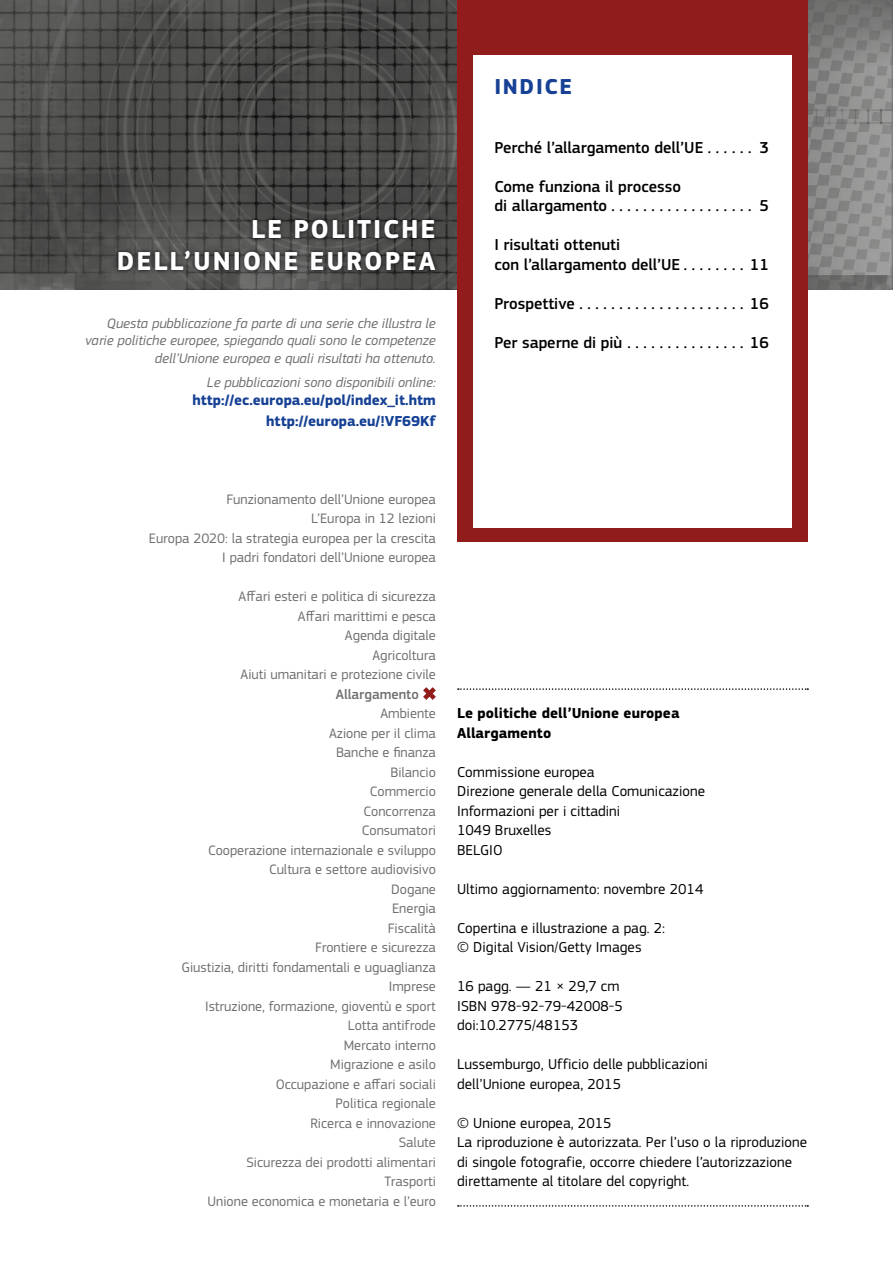
<style>
.page{position:relative;width:893px;height:1263px;background:#fff}
.page>*{position:absolute;margin:0;border:0;box-sizing:border-box;transform-origin:0 0}
.p2_Heading01_FR{font:700 27px/31.5px "EC Square Sans Pro";letter-spacing:.07em;color:#fff;text-align:right}
.p2_Heading03_content{font:700 22.5px "EC Square Sans Pro";letter-spacing:.07em;color:#164194}
.Toc1{font:500 16.5px/19.5px "EC Square Sans Pro";color:#000}
.p2_infonext{font:15px/19.5px "EC Square Sans Pro";letter-spacing:.005em;color:#000}
.p2_infolast{font:15px/19.5px "EC Square Sans Pro";letter-spacing:.005em;color:#000}
.p2_h2{font:700 15px "EC Square Sans Pro";color:#164194}
.p2_infofirst{font:700 15px/19.5px "EC Square Sans Pro";letter-spacing:.005em;color:#000}
.p2_list{font:14.25px "EC Square Sans Pro";color:#706f6f}
.p2_h2-2{font:italic 14.25px/17.1px "EC Square Sans Pro";color:#706f6f;text-align:right}
.p2_list-2{font:500 14.25px "EC Square Sans Pro";color:#706f6f}
</style>
<div class="page">
<img style="left:0;top:0;width:893px;height:289px">
<div style="left:457px;top:0;width:351px;height:541px;background:#901c1c"></div>
<div style="left:473px;top:55px;width:319px;height:472px;background:#fff"></div>
<div style="left:114px;top:215px;width:325px;height:60px;background:#000;opacity:.85"></div>
<svg style="left:458px;top:688px;width:350px;height:2px"></svg>
<svg style="left:458px;top:1205px;width:350px;height:1px"></svg>
<svg style="left:423px;top:687px;width:13px;height:13px"></svg>
<p class="p2_Heading01_FR" style="left:117px;top:215px;width:320px">LE POLITICHE<br>DELL’UNIONE EUROPEA</p>
<p class="p2_h2-2" style="left:85px;top:315px;width:352px">Questa pubblicazione fa parte di una serie che illustra le varie politiche europee, spiegando quali sono le competenze dell’Unione europea e quali risultati ha ottenuto.</p>
<p class="p2_h2-2" style="left:207px;top:374px;width:231px">Le pubblicazioni sono disponibili online:</p>
<p class="p2_h2" style="left:192px;top:391px;width:245px">http://ec.europa.eu/pol/index_it.htm</p>
<p class="p2_h2" style="left:266px;top:412px;width:171px">http://europa.eu/!VF69Kf</p>
<p class="p2_Heading03_content" style="left:495px;top:73px;width:79px">INDICE</p>
<p class="Toc1" style="left:494px;top:138px;width:276px">Perché l’allargamento dell’UE . . . . . . 3</p>
<p class="Toc1" style="left:494px;top:177px;width:188px">Come funziona il processo di allargamento ..................</p>
<p class="Toc1" style="left:759px;top:196px;width:11px">5</p>
<p class="Toc1" style="left:494px;top:235px;width:195px">I risultati ottenuti<br>con l’allargamento dell’UE ........</p>
<p class="Toc1" style="left:750px;top:255px;width:20px">11</p>
<p class="Toc1" style="left:494px;top:294px;width:90px">Prospettive .....................</p>
<p class="Toc1" style="left:750px;top:294px;width:20px">16</p>
<p class="Toc1" style="left:494px;top:333px;width:133px">Per saperne di più ................</p>
<p class="Toc1" style="left:750px;top:333px;width:20px">16</p>
<p class="p2_list" style="left:226px;top:491px;width:211px">Funzionamento dell’Unione europea</p>
<p class="p2_list" style="left:311px;top:510px;width:126px">L’Europa in 12 lezioni</p>
<p class="p2_list" style="left:149px;top:530px;width:289px">Europa 2020: la strategia europea per la crescita</p>
<p class="p2_list" style="left:222px;top:549px;width:215px">I padri fondatori dell’Unione europea</p>
<p class="p2_list" style="left:239px;top:588px;width:199px">Affari esteri e politica di sicurezza</p>
<p class="p2_list" style="left:298px;top:608px;width:139px">Affari marittimi e pesca</p>
<p class="p2_list" style="left:345px;top:627px;width:92px">Agenda digitale</p>
<p class="p2_list" style="left:372px;top:647px;width:65px">Agricoltura</p>
<p class="p2_list" style="left:241px;top:666px;width:197px">Aiuti umanitari e protezione civile</p>
<p class="p2_list-2" style="left:336px;top:686px;width:85px">Allargamento</p>
<p class="p2_list" style="left:380px;top:705px;width:57px">Ambiente</p>
<p class="p2_list" style="left:329px;top:725px;width:108px">Azione per il clima</p>
<p class="p2_list" style="left:336px;top:744px;width:101px">Banche e finanza</p>
<p class="p2_list" style="left:390px;top:764px;width:47px">Bilancio</p>
<p class="p2_list" style="left:370px;top:783px;width:67px">Commercio</p>
<p class="p2_list" style="left:364px;top:803px;width:74px">Concorrenza</p>
<p class="p2_list" style="left:362px;top:822px;width:76px">Consumatori</p>
<p class="p2_list" style="left:208px;top:842px;width:229px">Cooperazione internazionale e sviluppo</p>
<p class="p2_list" style="left:269px;top:861px;width:168px">Cultura e settore audiovisivo</p>
<p class="p2_list" style="left:391px;top:881px;width:46px">Dogane</p>
<p class="p2_list" style="left:392px;top:900px;width:45px">Energia</p>
<p class="p2_list" style="left:388px;top:920px;width:49px">Fiscalità</p>
<p class="p2_list" style="left:315px;top:939px;width:122px">Frontiere e sicurezza</p>
<p class="p2_list" style="left:181px;top:959px;width:256px">Giustizia, diritti fondamentali e uguaglianza</p>
<p class="p2_list" style="left:389px;top:978px;width:49px">Imprese</p>
<p class="p2_list" style="left:205px;top:998px;width:232px">Istruzione, formazione, gioventù e sport</p>
<p class="p2_list" style="left:348px;top:1017px;width:89px">Lotta antifrode</p>
<p class="p2_list" style="left:344px;top:1037px;width:94px">Mercato interno</p>
<p class="p2_list" style="left:330px;top:1056px;width:107px">Migrazione e asilo</p>
<p class="p2_list" style="left:276px;top:1076px;width:162px">Occupazione e affari sociali</p>
<p class="p2_list" style="left:336px;top:1095px;width:102px">Politica regionale</p>
<p class="p2_list" style="left:310px;top:1115px;width:127px">Ricerca e innovazione</p>
<p class="p2_list" style="left:399px;top:1134px;width:39px">Salute</p>
<p class="p2_list" style="left:246px;top:1154px;width:191px">Sicurezza dei prodotti alimentari</p>
<p class="p2_list" style="left:384px;top:1173px;width:53px">Trasporti</p>
<p class="p2_list" style="left:208px;top:1193px;width:230px">Unione economica e monetaria e l’euro</p>
<p class="p2_infofirst" style="left:457px;top:704px;width:224px">Le politiche dell’Unione europea<br>Allargamento</p>
<p class="p2_infonext" style="left:457px;top:762px;width:250px">Commissione europea<br>Direzione generale della Comunicazione<br>Informazioni per i cittadini<br>1049 Bruxelles<br>BELGIO</p>
<p class="p2_infonext" style="left:457px;top:879px;width:248px">Ultimo aggiornamento: novembre 2014</p>
<p class="p2_infonext" style="left:457px;top:918px;width:210px">Copertina e illustrazione a pag. 2: © Digital Vision/Getty Images</p>
<p class="p2_infonext" style="left:457px;top:977px;width:167px">16 pagg. — 21 × 29,7 cm<br>ISBN 978-92-79-42008-5 doi:10.2775/48153</p>
<p class="p2_infonext" style="left:457px;top:1055px;width:252px">Lussemburgo, Ufficio delle pubblicazioni dell’Unione europea, 2015</p>
<p class="p2_infolast" style="left:457px;top:1113px;width:351px">© Unione europea, 2015<br>La riproduzione è autorizzata. Per l’uso o la riproduzione di singole fotografie, occorre chiedere l’autorizzazione direttamente al titolare del copyright.</p>
</div>
